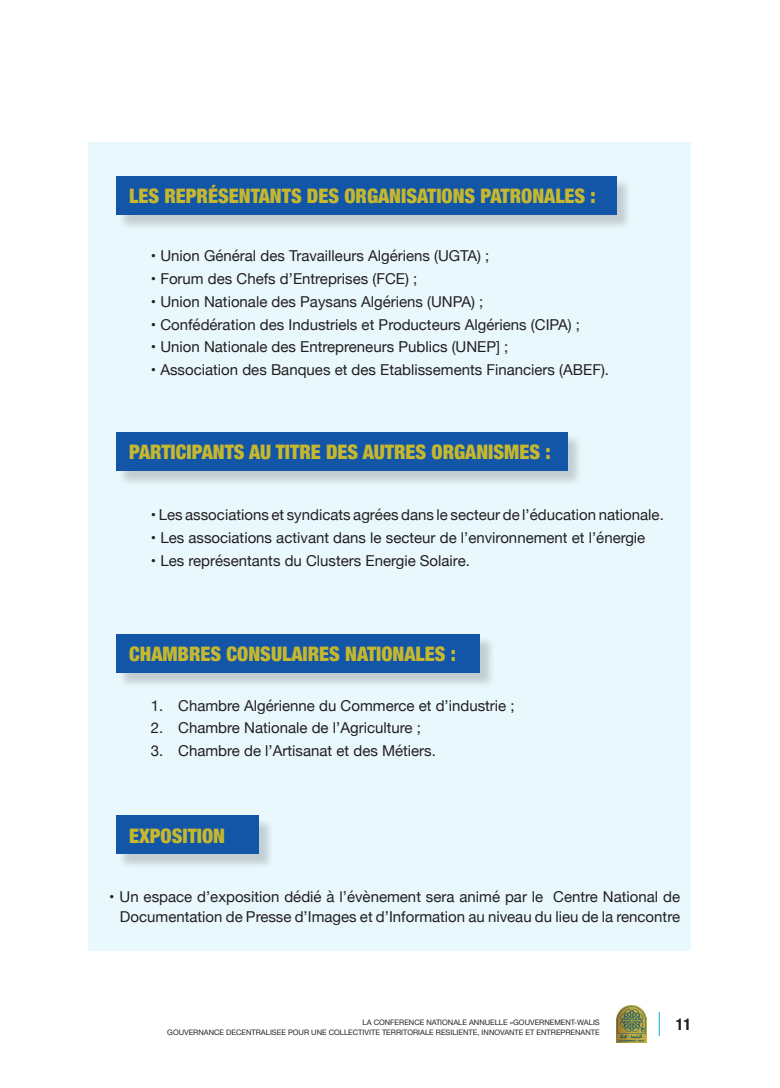
<style>
.page{position:relative;width:780px;height:1088px;background:#fff}
.page>*{position:absolute;margin:0;border:0;box-sizing:border-box;transform-origin:0 0}
.t1{font:900 condensed 20px "Helvetica Neue";color:#c6b82e}
.t2{font:700 condensed 16.25px "Helvetica Neue";color:#231f20}
.t3{font:15px/19.4px "Helvetica Neue";color:#231f20}
.t4{font:7.5px "Helvetica Neue";color:#231f20}
</style>
<div class="page">
<div style="left:89px;top:142px;width:602px;height:808px;background:#e8f8fd"></div>
<div style="left:118px;top:178px;width:514px;height:53px;background:#231f20;opacity:.2"></div>
<div style="left:116px;top:176px;width:500px;height:39px;background:#1355a6"></div>
<div style="left:118px;top:434px;width:464px;height:53px;background:#231f20;opacity:.2"></div>
<div style="left:116px;top:432px;width:451px;height:39px;background:#1355a6"></div>
<div style="left:118px;top:636px;width:377px;height:52px;background:#231f20;opacity:.2"></div>
<div style="left:116px;top:634px;width:364px;height:39px;background:#1355a6"></div>
<div style="left:118px;top:817px;width:156px;height:53px;background:#231f20;opacity:.2"></div>
<div style="left:116px;top:815px;width:143px;height:39px;background:#1355a6"></div>
<svg style="left:659px;top:1012px;width:1px;height:24px"></svg>
<img style="left:616px;top:1005px;width:30px;height:37px">
<p class="t1" style="left:129px;top:180px;width:468px">LES REPRÉSENTANTS DES ORGANISATIONS PATRONALES :</p>
<p class="t3" style="left:151px;top:247px;width:340px">• Union Général des Travailleurs Algériens (UGTA ;(</p>
<p class="t3" style="left:151px;top:269px;width:268px">• Forum des Chefs ’d Entreprises (FCE ;(</p>
<p class="t3" style="left:151px;top:292px;width:334px">• Union Nationale des Paysans Algériens (UNPA ;(</p>
<p class="t3" style="left:151px;top:315px;width:430px">• Confédération des Industriels et Producteurs Algériens (CIPA ;(</p>
<p class="t3" style="left:151px;top:338px;width:359px">• Union Nationale des Entrepreneurs Publics (UNEP ;[</p>
<p class="t3" style="left:151px;top:361px;width:459px">• Association des Banques et des Etablissements Financiers (ABEF .(</p>
<p class="t1" style="left:129px;top:436px;width:423px">PARTICIPANTS AU TITRE DES AUTRES ORGANISMES :</p>
<p class="t3" style="left:151px;top:505px;width:514px">• Les associations et syndicats agrées dans le secteur de ’l éducation nationale.</p>
<p class="t3" style="left:151px;top:528px;width:496px">• Les associations activant dans le secteur de ’l environnement et ’l énergie</p>
<p class="t3" style="left:151px;top:551px;width:320px">• Les représentants du Clusters Energie Solaire.</p>
<p class="t1" style="left:129px;top:637px;width:328px">CHAMBRES CONSULAIRES NATIONALES :</p>
<p class="t3" style="left:151px;top:696px;width:14px">1.</p>
<p class="t3" style="left:178px;top:696px;width:338px">Chambre Algérienne du Commerce et ’d industrie ;</p>
<p class="t3" style="left:151px;top:719px;width:14px">2.</p>
<p class="t3" style="left:178px;top:719px;width:244px">Chambre Nationale de ’l Agriculture ;</p>
<p class="t3" style="left:151px;top:742px;width:14px">3.</p>
<p class="t3" style="left:178px;top:742px;width:259px">Chambre de ’l Artisanat et des Métiers.</p>
<p class="t1" style="left:129px;top:819px;width:97px">EXPOSITION</p>
<p class="t3" style="left:120px;top:888px;width:561px;text-indent:-11px">• Un espace ’d exposition dédié ’là évènement sera animé par le<br>Documentation de Presse ’d Images et ’d Information au niveau du lieu de la rencontre</p>
<p class="t3" style="left:553px;top:888px;width:128px">Centre National de</p>
<p class="t4" style="left:362px;top:1017px;width:239px">LA CONFERENCE NATIONALE ANNUELLE «GOUVERNEMENT-WALIS</p>
<p class="t2" style="left:675px;top:1011px;width:17px">11</p>
<p class="t4" style="left:167px;top:1027px;width:434px">GOUVERNANCE DECENTRALISEE POUR UNE COLLECTIVITE TERRITORIALE RESILIENTE, INNOVANTE ET ENTREPRENANTE</p>
</div>
